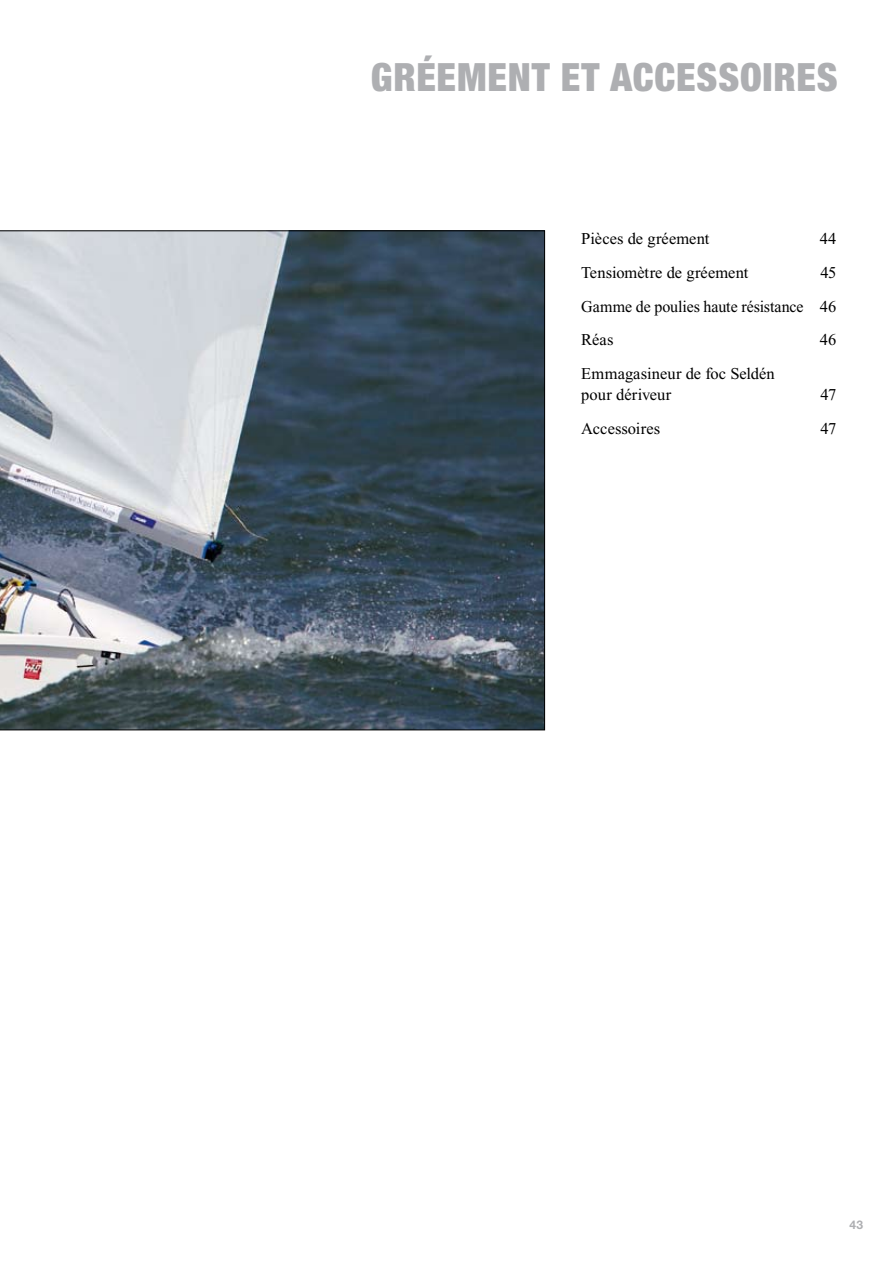
<style>
.page{position:relative;width:893px;height:1263px;background:#fff}
.page>*{position:absolute;margin:0;border:0;box-sizing:border-box;transform-origin:0 0}
.t1{font:900 condensed 39px "Helvetica Neue LT Pro";color:#aeafb2}
.t2{font:16.5px/33.8px "Times New Roman";color:#000;text-align:justify}
.t3{font:700 12px "Helvetica Neue LT Pro";color:#aeafb2}
</style>
<div class="page">
<svg style="left:0;top:231px;width:545px;height:499px;background:#6b7782"></svg>
<h1 class="t1" style="left:371px;top:53px;width:262px">GRÉEMENT ET ACCESSOIRES</h1>
<p class="t2" style="left:581px;top:222px;width:130px">Pièces de gréement</p>
<p class="t2" style="left:820px;top:222px;width:18px">44</p>
<p class="t2" style="left:581px;top:256px;width:169px">Tensiomètre de gréement</p>
<p class="t2" style="left:581px;top:256px;width:257px;text-indent:239px">45<br>Gamme de poulies haute résistance 46<br>Réas</p>
<p class="t2" style="left:820px;top:323px;width:18px">46</p>
<p class="t2" style="left:581px;top:363px;width:195px;line-height:21px">Emmagasineur de foc Seldén pour dériveur</p>
<p class="t2" style="left:821px;top:378px;width:17px">47</p>
<p class="t2" style="left:581px;top:412px;width:80px">Accessoires</p>
<p class="t2" style="left:821px;top:412px;width:17px">47</p>
<p class="t3" style="left:849px;top:1217px;width:15px">43</p>
</div>
